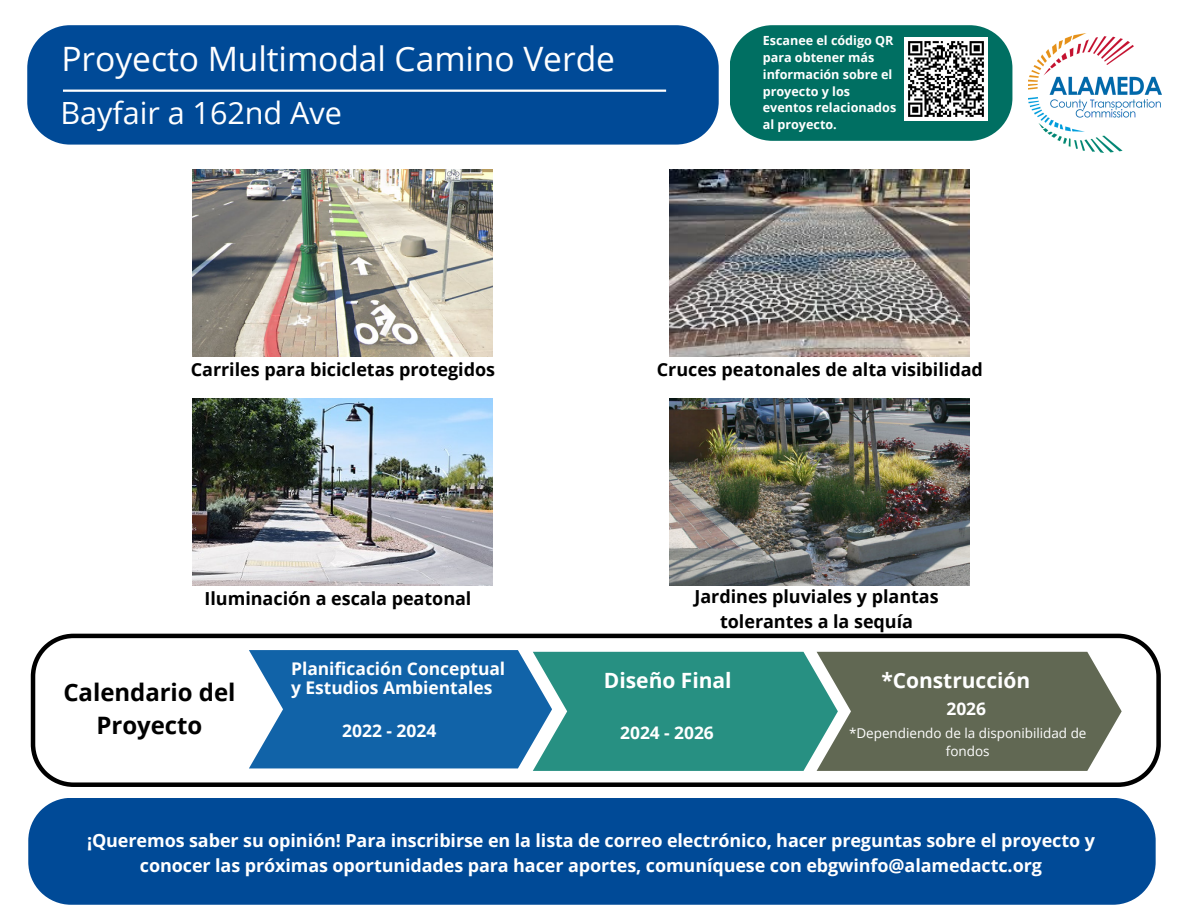
<style>
.page{position:relative;width:1188px;height:918px;background:#fff}
.page>*{position:absolute;margin:0;border:0;box-sizing:border-box;transform-origin:0 0}
.t1{font:33.6px "Open Sans";color:#fff}
.t2{font:30.6px "Open Sans";color:#fff}
.t3{font:700 24px/32.7px "Open Sans";color:#000;text-align:center}
.t4{font:700 21px "Open Sans";color:#fff}
.t5{font:700 18px/24.8px "Open Sans";letter-spacing:-.005em;color:#fff;text-align:center}
.t6{font:700 18px "Open Sans";color:#000}
.t7{font:700 17.4px "Open Sans";color:#fff}
.t8{font:13.5px/18px "Open Sans";color:#fff;text-align:center}
.t9{font:700 12.6px/16.8px "Open Sans";color:#fff}
</style>
<div class="page">
<div style="left:28px;top:798px;width:1128px;height:107px;background:#004a97"></div>
<div style="left:27px;top:25px;width:692px;height:120px;background:#004a97"></div>
<hr style="left:63px;top:90px;width:603px;height:2px;background:#fff">
<img style="left:193px;top:169px;width:300px;height:187px">
<img style="left:193px;top:398px;width:300px;height:187px">
<img style="left:670px;top:169px;width:300px;height:187px">
<img style="left:670px;top:398px;width:300px;height:187px">
<svg style="left:730px;top:25px;width:282px;height:116px;background:#11786c"></svg>
<img style="left:904px;top:37px;width:83px;height:83px">
<img style="left:1029px;top:33px;width:132px;height:119px">
<svg style="left:31px;top:634px;width:1130px;height:153px"></svg>
<svg style="left:249px;top:650px;width:873px;height:121px;background:#447f89"></svg>
<p class="t1" style="left:61px;top:35px;width:555px">Proyecto Multimodal Camino Verde</p>
<p class="t2" style="left:61px;top:91px;width:283px">Bayfair a 162nd Ave</p>
<p class="t9" style="left:763px;top:32px;width:135px">Escanee el código QR para obtener más información sobre el proyecto y los eventos relacionados al proyecto.</p>
<p class="t6" style="left:191px;top:357px;width:306px">Carriles para bicicletas protegidos</p>
<p class="t6" style="left:205px;top:585px;width:268px">Iluminación a escala peatonal</p>
<p class="t6" style="left:657px;top:357px;width:328px">Cruces peatonales de alta visibilidad</p>
<p class="t6" style="left:694px;top:584px;width:246px">Jardines pluviales y plantas</p>
<p class="t6" style="left:720px;top:608px;width:195px">tolerantes a la sequía</p>
<p class="t3" style="left:63px;top:676px;width:174px">Calendario del<br>Proyecto</p>
<p class="t7" style="left:291px;top:656px;width:216px">Planificación Conceptual</p>
<p class="t7" style="left:291px;top:676px;width:203px">y Estudios Ambientales</p>
<p class="t7" style="left:342px;top:718px;width:96px">2022 - 2024</p>
<p class="t4" style="left:604px;top:666px;width:129px">Diseño Final</p>
<p class="t7" style="left:620px;top:720px;width:95px">2024 - 2026</p>
<p class="t4" style="left:881px;top:665px;width:150px">*Construcción</p>
<p class="t7" style="left:947px;top:697px;width:41px">2026</p>
<p class="t8" style="left:849px;top:724px;width:239px">*Dependiendo de la disponibilidad de fondos</p>
<p class="t5" style="left:87px;top:827px;width:1009px">¡Queremos saber su opinión! Para inscribirse en la lista de correo electrónico, hacer preguntas sobre el proyecto y conocer las próximas oportunidades para hacer aportes, comuníquese con ebgwinfo@alamedactc.org</p>
</div>
